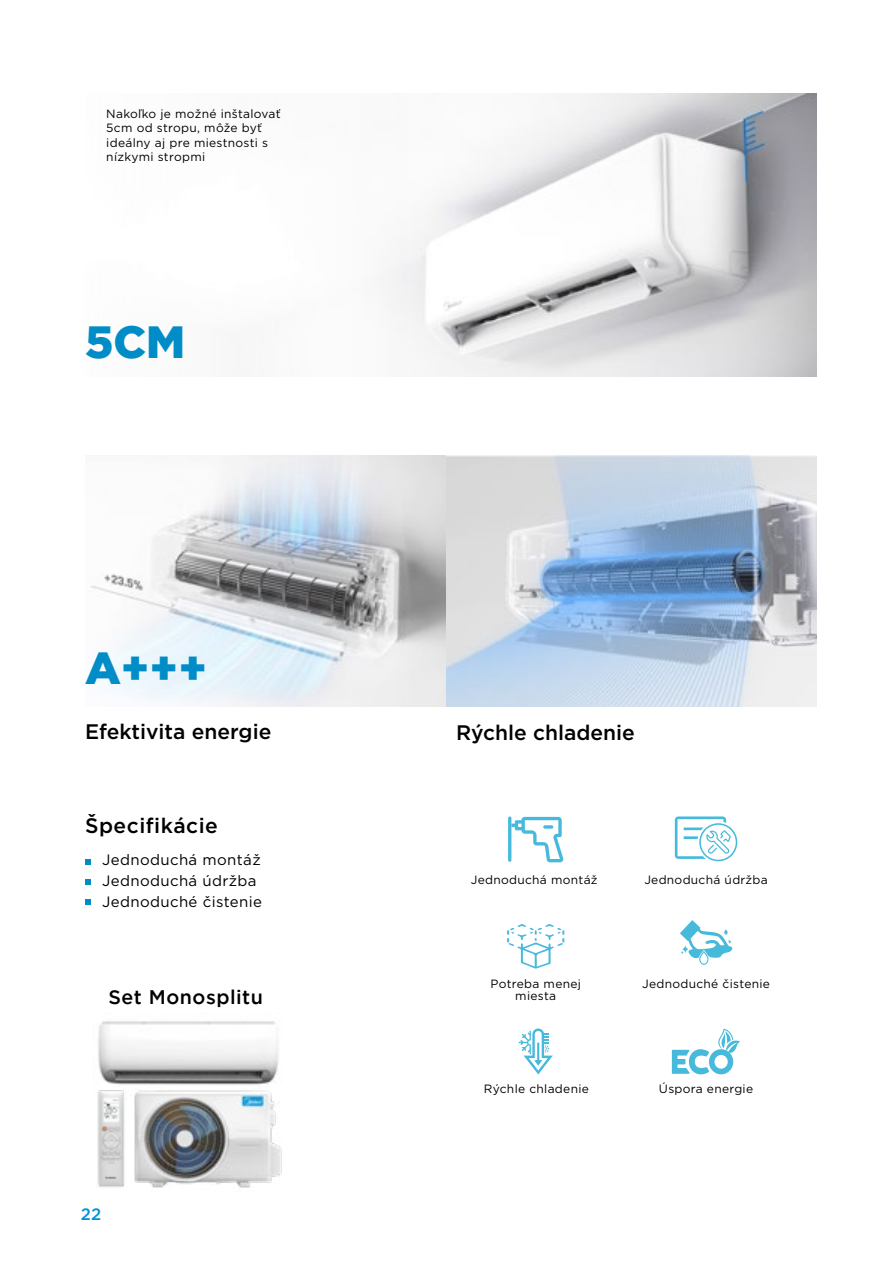
<style>
.page{position:relative;width:893px;height:1263px;background:#fff}
.page>*{position:absolute;margin:0;border:0;box-sizing:border-box;transform-origin:0 0}
.t1{font:900 45px "Gotham";color:#008dc7}
.t2{font:500 21px "Gotham";color:#000}
.t3{font:500 21px "Gotham";letter-spacing:.025em;color:#000}
.t4{font:500 19.65px "Gotham";letter-spacing:.025em;color:#000}
.t5{font:500 16.5px "Gotham";color:#0093d6}
.t6{font:15px/21px "Gotham";letter-spacing:.025em;color:#000}
.t7{font:12px/14.4px "Gotham";letter-spacing:.025em;color:#000}
</style>
<div class="page">
<img style="left:90px;top:456px;width:726px;height:251px">
<img style="left:381px;top:94px;width:435px;height:282px">
<svg style="left:511px;top:817px;width:52px;height:45px"></svg>
<svg style="left:543px;top:825px;width:10px;height:4px"></svg>
<hr style="left:508px;top:816px;width:3px;height:46px;background:#47badb;border-radius:2px">
<svg style="left:675px;top:816px;width:62px;height:45px"></svg>
<svg style="left:680px;top:920px;width:53px;height:45px"></svg>
<svg style="left:672px;top:1028px;width:68px;height:47px"></svg>
<svg style="left:519px;top:1028px;width:34px;height:46px"></svg>
<svg style="left:507px;top:924px;width:57px;height:44px"></svg>
<img style="left:98px;top:1021px;width:181px;height:64px">
<img style="left:97px;top:1090px;width:28px;height:98px">
<img style="left:134px;top:1090px;width:148px;height:98px">
<svg style="left:85px;top:859px;width:6px;height:6px"></svg>
<svg style="left:85px;top:879px;width:6px;height:6px"></svg>
<svg style="left:85px;top:899px;width:6px;height:5px"></svg>
<p class="t7" style="left:106px;top:106px;width:176px">Nakoľko je možné inštalovať<br>5cm od stropu, môže byť ideálny aj pre miestnosti s nízkymi stropmi</p>
<h1 class="t1" style="left:85px;top:316px;width:102px">5CM</h1>
<h1 class="t1" style="left:85px;top:642px;width:124px">A+++</h1>
<h2 class="t2" style="left:85px;top:717px;width:188px">Efektivita energie</h2>
<h2 class="t3" style="left:85px;top:812px;width:134px">Špecifikácie</h2>
<p class="t6" style="left:102px;top:849px;width:161px">Jednoduchá montáž<br>Jednoduchá údržba<br>Jednoduché čistenie</p>
<h2 class="t2" style="left:456px;top:719px;width:180px">Rýchle chladenie</h2>
<p class="t7" style="left:471px;top:872px;width:128px">Jednoduchá montáž</p>
<p class="t7" style="left:644px;top:872px;width:125px">Jednoduchá údržba</p>
<p class="t7" style="left:490px;top:977px;width:92px">Potreba menej</p>
<h3 class="t4" style="left:109px;top:986px;width:156px">Set Monosplitu</h3>
<p class="t7" style="left:515px;top:989px;width:42px">miesta</p>
<p class="t7" style="left:642px;top:977px;width:129px">Jednoduché čistenie</p>
<h3 class="t5" style="left:81px;top:1203px;width:22px">22</h3>
<p class="t7" style="left:484px;top:1082px;width:107px">Rýchle chladenie</p>
<p class="t7" style="left:659px;top:1082px;width:96px">Úspora energie</p>
</div>
